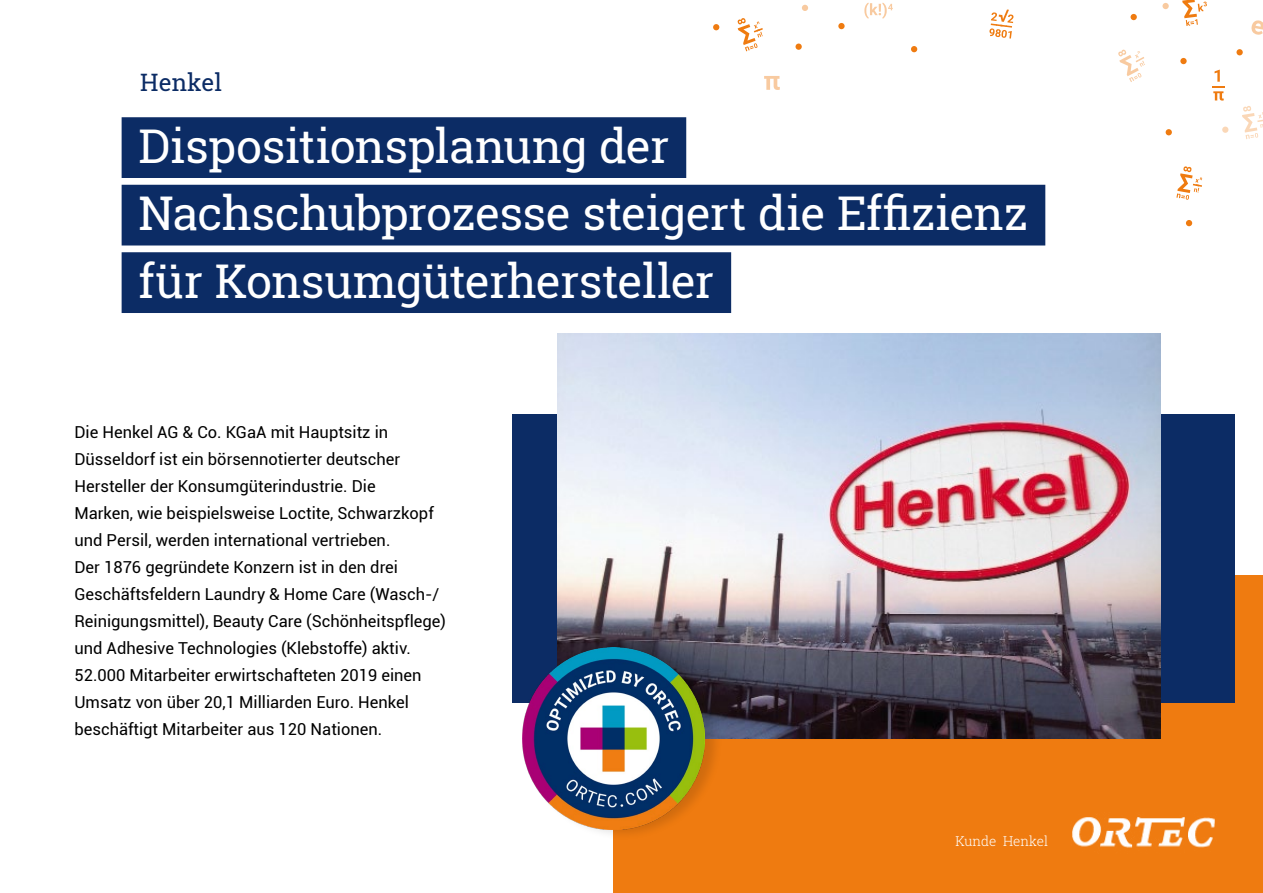
<style>
.page{position:relative;width:1263px;height:893px;background:#fff}
.page>*{position:absolute;margin:0;border:0;box-sizing:border-box;transform-origin:0 0}
.t1{font:46.5px/67.5px "Roboto Slab";letter-spacing:-.015em;color:#fff}
.t2{font:24px "Roboto Slab";color:#0c2c65}
.t3{font:16.5px/27px "Roboto";color:#000}
.t4{font:300 13.5px "Roboto Slab";color:#fff}
</style>
<div class="page">
<svg style="left:1242px;top:106px;width:21px;height:33px"></svg>
<svg style="left:764px;top:76px;width:16px;height:14px"></svg>
<svg style="left:864px;top:3px;width:29px;height:16px"></svg>
<svg style="left:1118px;top:50px;width:27px;height:32px"></svg>
<svg style="left:1222px;top:127px;width:6px;height:6px"></svg>
<svg style="left:1130px;top:14px;width:7px;height:6px"></svg>
<svg style="left:795px;top:44px;width:7px;height:6px"></svg>
<svg style="left:713px;top:24px;width:6px;height:6px"></svg>
<div style="left:1165px;top:129px;width:7px;height:6px;background:#ef7b10;border-radius:50%"></div>
<svg style="left:1186px;top:220px;width:6px;height:6px"></svg>
<div style="left:1180px;top:58px;width:7px;height:6px;background:#ef7b10;border-radius:50%"></div>
<div style="left:1162px;top:3px;width:7px;height:6px;background:#f8caa0;border-radius:50%"></div>
<div style="left:1236px;top:49px;width:7px;height:6px;background:#ef7b10;border-radius:50%"></div>
<svg style="left:911px;top:46px;width:6px;height:6px"></svg>
<div style="left:838px;top:23px;width:7px;height:6px;background:#ef7b10;border-radius:50%"></div>
<svg style="left:802px;top:5px;width:6px;height:6px"></svg>
<svg style="left:1176px;top:166px;width:26px;height:34px"></svg>
<svg style="left:1251px;top:20px;width:12px;height:15px"></svg>
<svg style="left:989px;top:10px;width:24px;height:29px"></svg>
<svg style="left:1212px;top:70px;width:12px;height:31px"></svg>
<svg style="left:738px;top:18px;width:25px;height:33px"></svg>
<svg style="left:1182px;top:0;width:25px;height:26px"></svg>
<div style="left:614px;top:575px;width:649px;height:318px;background:#ef7b10"></div>
<div style="left:512px;top:414px;width:723px;height:288px;background:#0c2c65"></div>
<img style="left:557px;top:334px;width:604px;height:404px">
<div style="left:122px;top:117px;width:564px;height:61px;background:#0c2c65"></div>
<div style="left:122px;top:185px;width:923px;height:60px;background:#0c2c65"></div>
<div style="left:122px;top:252px;width:609px;height:61px;background:#0c2c65"></div>
<div style="left:523px;top:640px;width:200px;height:201px;background:#000;opacity:.13"></div>
<img style="left:522px;top:647px;width:183px;height:182px">
<img style="left:1072px;top:817px;width:143px;height:31px">
<h2 class="t2" style="left:140px;top:66px;width:83px">Henkel</h2>
<h1 class="t1" style="left:139px;top:112px;width:891px">Dispositionsplanung der<br>Nachschubprozesse steigert die Effizienz für Konsumgüterhersteller</h1>
<p class="t3" style="left:74px;top:418px;width:373px">Die Henkel AG &amp; Co. KGaA mit Hauptsitz in Düsseldorf ist ein börsennotierter deutscher Hersteller der Konsumgüterindustrie. Die<br>Marken, wie beispielsweise Loctite, Schwarzkopf und Persil, werden international vertrieben.<br>Der 1876 gegründete Konzern ist in den drei Geschäftsfeldern Laundry &amp; Home Care (Wasch-/ Reinigungsmittel), Beauty Care (Schönheitspflege) und Adhesive Technologies (Klebstoffe) aktiv.<br>52.000 Mitarbeiter erwirtschafteten 2019 einen Umsatz von über 20,1 Milliarden Euro. Henkel beschäftigt Mitarbeiter aus 120 Nationen.</p>
<p class="t4" style="left:955px;top:832px;width:94px">Kunde Henkel</p>
</div>
